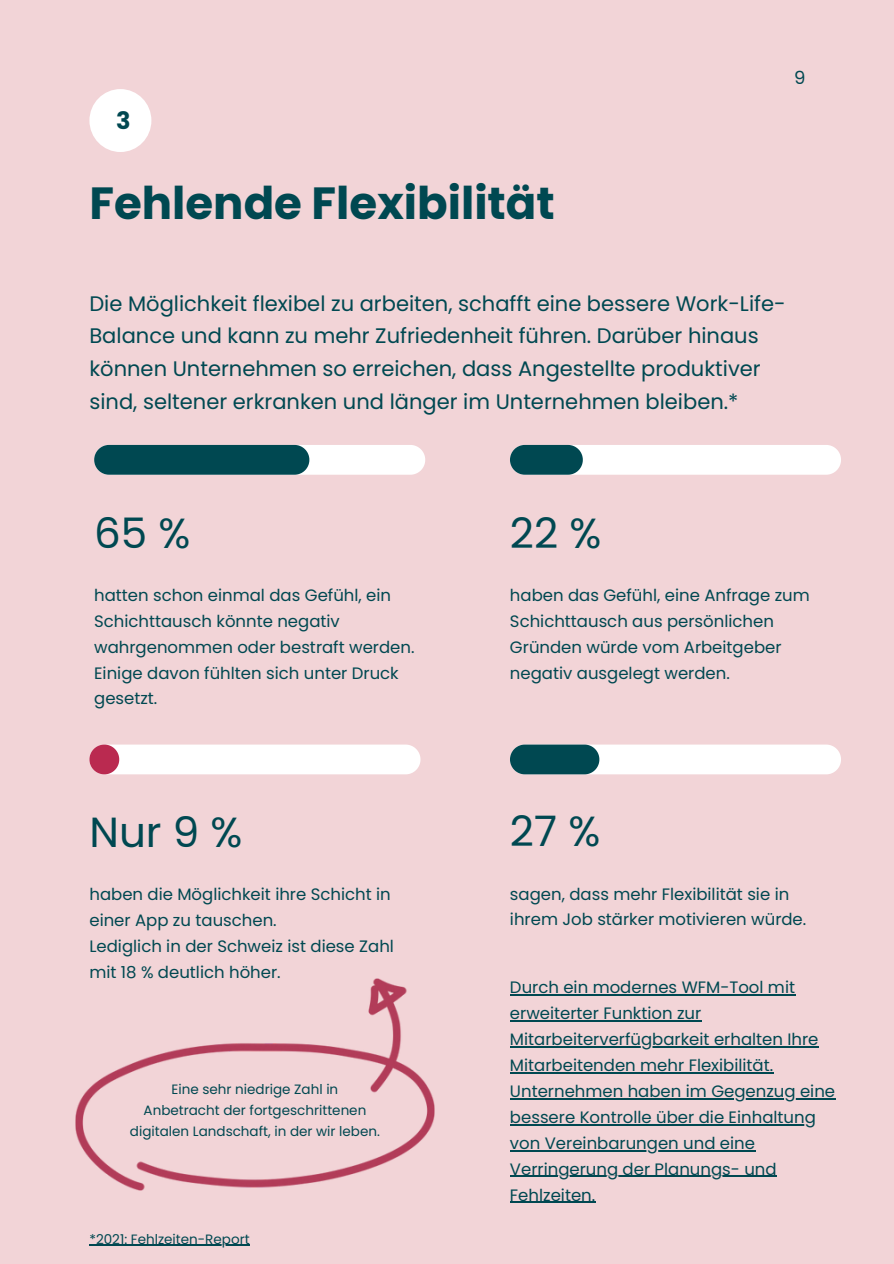
<style>
.page{position:relative;width:894px;height:1264px;background:#fff}
.page>*{position:absolute;margin:0;border:0;box-sizing:border-box;transform-origin:0 0}
.t1{font:700 45px "Poppins";color:#004851}
.t2{font:42px "Poppins";color:#004851}
.t3{font:700 24px "Poppins";color:#004851}
.t4{font:21px/32.7px "Poppins";color:#004851}
.t5{font:18px "Poppins";color:#004851}
.t6{font:16.5px/26px "Poppins";color:#004851}
.t7{font:13.5px "Poppins";color:#004851}
</style>
<div class="page">
<div style="left:0;top:0;width:893px;height:1263px;background:#f2d4d7"></div>
<svg style="left:510px;top:744px;width:330px;height:30px;background:#bfd0d2"></svg>
<svg style="left:510px;top:445px;width:330px;height:29px;background:#cbd9db"></svg>
<svg style="left:94px;top:445px;width:331px;height:29px;background:#5d8a90"></svg>
<svg style="left:89px;top:744px;width:331px;height:30px;background:#f9eef1"></svg>
<img style="left:75px;top:978px;width:359px;height:212px">
<div style="left:89px;top:89px;width:62px;height:63px;background:#fff;border-radius:50%"></div>
<hr style="left:510px;top:994px;width:284px;height:1px;background:#004851">
<hr style="left:510px;top:1020px;width:191px;height:1px;background:#004851">
<hr style="left:510px;top:1046px;width:308px;height:1px;background:#004851">
<hr style="left:510px;top:1072px;width:263px;height:1px;background:#004851">
<hr style="left:510px;top:1098px;width:324px;height:1px;background:#004851">
<hr style="left:510px;top:1124px;width:305px;height:1px;background:#004851">
<hr style="left:510px;top:1149px;width:244px;height:2px;background:#004851">
<hr style="left:510px;top:1175px;width:266px;height:1px;background:#004851">
<hr style="left:510px;top:1201px;width:85px;height:1px;background:#004851">
<hr style="left:89px;top:1244px;width:160px;height:1px;background:#004851">
<p class="t3" style="left:116px;top:103px;width:16px">3</p>
<p class="t1" style="left:89px;top:171px;width:467px">Fehlende Flexibilität</p>
<p class="t5" style="left:793px;top:66px;width:13px">9</p>
<p class="t4" style="left:89px;top:287px;width:697px">Die Möglichkeit flexibel zu arbeiten, schafft eine bessere Work-Life-Balance und kann zu mehr Zufriedenheit führen. Darüber hinaus können Unternehmen so erreichen, dass Angestellte produktiver sind, seltener erkranken und länger im Unternehmen bleiben.*</p>
<p class="t2" style="left:94px;top:503px;width:98px">65 %</p>
<p class="t2" style="left:510px;top:503px;width:93px">22 %</p>
<p class="t6" style="left:94px;top:582px;width:322px">hatten schon einmal das Gefühl, ein<br>Schichttausch könnte negativ wahrgenommen oder bestraft werden.<br>Einige davon fühlten sich unter Druck gesetzt.</p>
<p class="t2" style="left:89px;top:803px;width:154px">Nur 9 %</p>
<p class="t6" style="left:89px;top:881px;width:303px">haben die Möglichkeit ihre Schicht in einer App zu tauschen.</p>
<p class="t6" style="left:89px;top:933px;width:306px">Lediglich in der Schweiz ist diese Zahl mit 18 % deutlich höher.</p>
<p class="t7" style="left:171px;top:1079px;width:168px">Eine sehr niedrige Zahl in</p>
<p class="t7" style="left:143px;top:1100px;width:224px">Anbetracht der fortgeschrittenen</p>
<p class="t7" style="left:130px;top:1122px;width:251px">digitalen Landschaft, in der wir leben.</p>
<p class="t7" style="left:89px;top:1229px;width:162px">*2021: Fehlzeiten-Report</p>
<p class="t6" style="left:510px;top:582px;width:301px">haben das Gefühl, eine Anfrage zum<br>Schichttausch aus persönlichen<br>Gründen würde vom Arbeitgeber negativ ausgelegt werden.</p>
<p class="t2" style="left:510px;top:802px;width:92px">27 %</p>
<p class="t6" style="left:510px;top:880px;width:298px">sagen, dass mehr Flexibilität sie in ihrem Job stärker motivieren würde.</p>
<p class="t6" style="left:510px;top:974px;width:326px">Durch ein modernes WFM-Tool mit erweiterter Funktion zur<br>Mitarbeiterverfügbarkeit erhalten Ihre<br>Mitarbeitenden mehr Flexibilität.<br>Unternehmen haben im Gegenzug eine bessere Kontrolle über die Einhaltung von Vereinbarungen und eine<br>Verringerung der Planungs- und<br>Fehlzeiten.</p>
</div>
